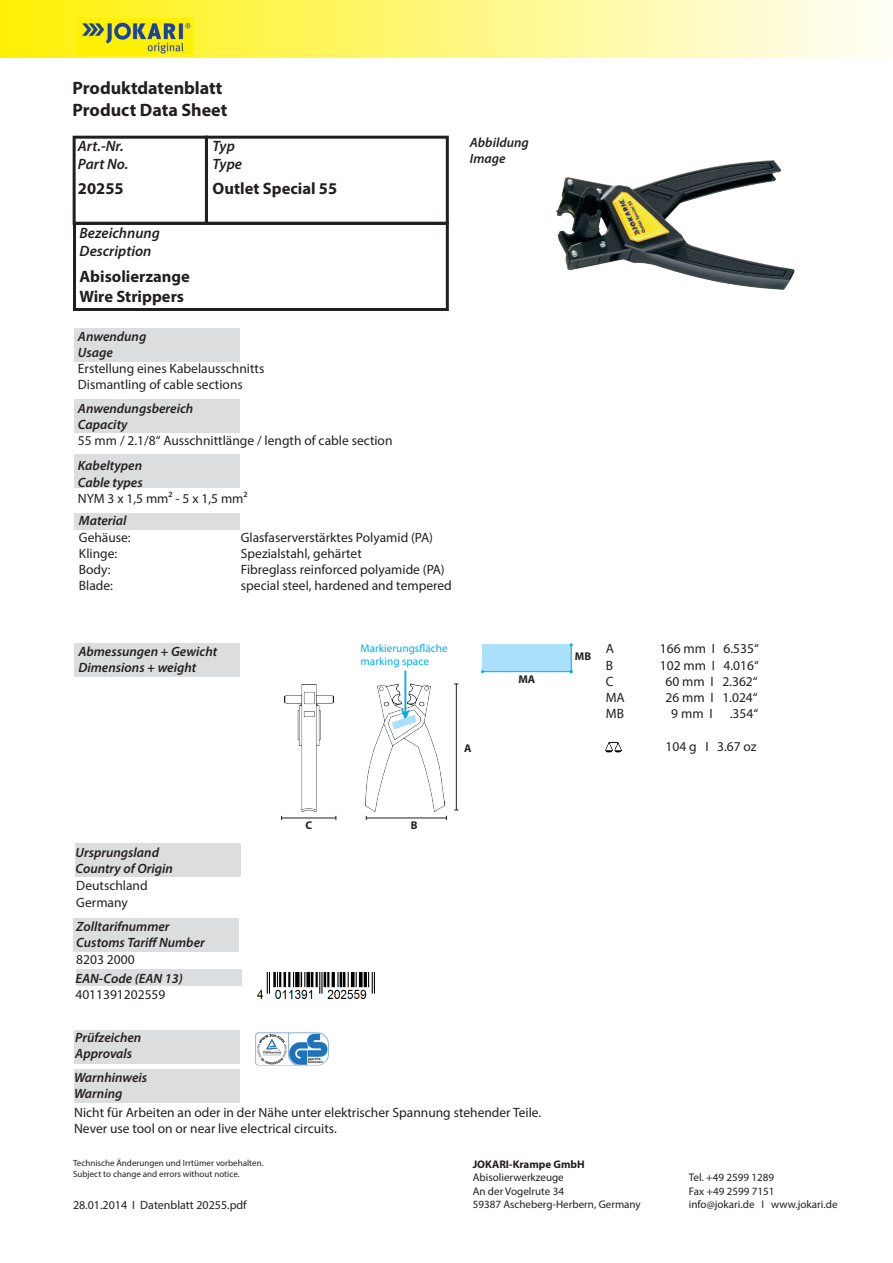
<style>
.page{position:relative;width:893px;height:1263px;background:#fff}
.page>*{position:absolute;margin:0;border:0;box-sizing:border-box;transform-origin:0 0}
.t1{font:700 18px/21.6px "Myriad Pro";color:#231f20}
.t2{font:700 16.5px/19.8px "Myriad Pro";color:#231f20}
.t3{font:italic 600 15px/18px "Myriad Pro";color:#231f20}
.t4{font:13.5px/16.2px "Myriad Pro";color:#231f20}
.t5{font:italic 600 13.5px/16.2px "Myriad Pro";color:#231f20}
.t6{font:12px "Myriad Pro";color:#231f20}
.t7{font:11.25px/13.5px "Myriad Pro";color:#00aeef}
.t8{font:700 11.25px "Myriad Pro";color:#231f20}
.t9{font:11.1px "Myriad Pro";color:#231f20}
.t10{font:700 11.1px "Myriad Pro";color:#231f20}
.t11{font:9px/10.8px "Myriad Pro";color:#231f20}
</style>
<div class="page">
<img style="left:366px;top:683px;width:79px;height:129px">
<img style="left:284px;top:684px;width:49px;height:128px">
<div style="left:0;top:0;width:893px;height:58px;background:linear-gradient(to right,#fff101,#fffef9)"></div>
<img style="left:77px;top:19px;width:115px;height:35px">
<div style="left:73px;top:136px;width:135px;height:89px;border:3px solid #231f20"></div>
<div style="left:205px;top:136px;width:244px;height:89px;border:3px solid #231f20"></div>
<div style="left:73px;top:222px;width:376px;height:89px;border:3px solid #231f20"></div>
<hr style="left:282px;top:817px;width:54px;height:1px;background:#231f20">
<hr style="left:456px;top:684px;width:1px;height:126px;background:#231f20">
<hr style="left:366px;top:817px;width:80px;height:1px;background:#231f20">
<div style="left:76px;top:969px;width:166px;height:17px;background:#dcdddf"></div>
<div style="left:73px;top:918px;width:165px;height:34px;background:#dcdddf"></div>
<div style="left:75px;top:843px;width:166px;height:34px;background:#dcdddf"></div>
<div style="left:74px;top:643px;width:166px;height:34px;background:#dcdddf"></div>
<div style="left:74px;top:513px;width:166px;height:16px;background:#dcdddf"></div>
<div style="left:74px;top:454px;width:166px;height:34px;background:#dcdddf"></div>
<div style="left:74px;top:399px;width:166px;height:34px;background:#dcdddf"></div>
<div style="left:74px;top:328px;width:166px;height:34px;background:#dcdddf"></div>
<img style="left:606px;top:741px;width:15px;height:11px">
<hr style="left:404px;top:671px;width:2px;height:41px;background:#00aeef">
<img style="left:556px;top:160px;width:239px;height:130px">
<img style="left:256px;top:973px;width:119px;height:26px">
<svg style="left:392px;top:709px;width:25px;height:20px"></svg>
<div style="left:74px;top:1069px;width:166px;height:34px;background:#dcdddf"></div>
<div style="left:74px;top:1030px;width:166px;height:33px;background:#dcdddf"></div>
<img style="left:255px;top:1032px;width:68px;height:33px">
<div style="left:482px;top:645px;width:90px;height:27px;background:#aae0f9"></div>
<hr style="left:482px;top:671px;width:89px;height:1px;background:#00aeef">
<svg style="left:570px;top:643px;width:3px;height:30px"></svg>
<h1 class="t1" style="left:73px;top:77px;width:156px">Produktdatenblatt<br>Product Data Sheet</h1>
<p class="t3" style="left:78px;top:137px;width:52px">Art.-Nr.<br>Part No.</p>
<p class="t3" style="left:213px;top:137px;width:31px">Typ<br>Type</p>
<p class="t2" style="left:78px;top:178px;width:47px">20255</p>
<p class="t2" style="left:213px;top:178px;width:126px">Outlet Special 55</p>
<p class="t3" style="left:80px;top:224px;width:82px">Bezeichnung<br>Description</p>
<p class="t2" style="left:80px;top:266px;width:112px">Abisolierzange<br>Wire Strippers</p>
<p class="t5" style="left:78px;top:328px;width:70px">Anwendung<br>Usage</p>
<p class="t4" style="left:78px;top:360px;width:188px">Erstellung eines Kabelausschnitts<br>Dismantling of cable sections</p>
<p class="t5" style="left:78px;top:400px;width:117px">Anwendungsbereich<br>Capacity</p>
<p class="t4" style="left:78px;top:432px;width:316px">55 mm / 2.1/8“ Ausschnittlänge / length of cable section</p>
<p class="t5" style="left:78px;top:457px;width:66px">Kabeltypen<br>Cable types</p>
<p class="t4" style="left:78px;top:490px;width:171px">NYM 3 x 1,5 mm2 - 5 x 1,5 mm2</p>
<p class="t5" style="left:79px;top:512px;width:49px">Material</p>
<p class="t4" style="left:79px;top:529px;width:53px">Gehäuse:</p>
<p class="t4" style="left:241px;top:529px;width:194px">Glasfaserverstärktes Polyamid (PA)</p>
<p class="t4" style="left:79px;top:545px;width:40px">Klinge:</p>
<p class="t4" style="left:241px;top:545px;width:122px">Spezialstahl, gehärtet</p>
<p class="t4" style="left:79px;top:561px;width:33px">Body:</p>
<p class="t4" style="left:241px;top:561px;width:205px">Fibreglass reinforced polyamide (PA)</p>
<p class="t4" style="left:79px;top:577px;width:36px">Blade:</p>
<p class="t4" style="left:241px;top:577px;width:212px">special steel, hardened and tempered</p>
<p class="t5" style="left:470px;top:134px;width:60px">Abbildung<br>Image</p>
<p class="t5" style="left:78px;top:643px;width:140px">Abmessungen + Gewicht<br>Dimensions + weight</p>
<p class="t7" style="left:361px;top:641px;width:89px">Markierungsfläche marking space</p>
<p class="t8" style="left:518px;top:671px;width:18px">MA</p>
<p class="t8" style="left:464px;top:740px;width:9px">A</p>
<p class="t5" style="left:75px;top:844px;width:99px">Ursprungsland<br>Country of Origin</p>
<p class="t4" style="left:76px;top:878px;width:73px">Deutschland<br>Germany</p>
<p class="t5" style="left:76px;top:918px;width:130px">Zolltarifnummer<br>Customs Tariff Number</p>
<p class="t4" style="left:76px;top:951px;width:60px">8203 2000</p>
<p class="t5" style="left:75px;top:969px;width:109px">EAN-Code (EAN 13)</p>
<p class="t4" style="left:75px;top:986px;width:92px">4011391202559</p>
<p class="t5" style="left:75px;top:1029px;width:68px">Prüfzeichen<br>Approvals</p>
<p class="t8" style="left:305px;top:817px;width:8px">C</p>
<p class="t8" style="left:411px;top:817px;width:8px">B</p>
<p class="t5" style="left:74px;top:1069px;width:75px">Warnhinweis<br>Warning</p>
<p class="t4" style="left:74px;top:1104px;width:469px">Nicht für Arbeiten an oder in der Nähe unter elektrischer Spannung stehender Teile.<br>Never use tool on or near live electrical circuits.</p>
<p class="t8" style="left:575px;top:649px;width:18px">MB</p>
<p class="t4" style="left:606px;top:641px;width:10px">A</p>
<p class="t4" style="left:660px;top:641px;width:100px">166 mm I 6.535“</p>
<p class="t4" style="left:606px;top:657px;width:9px">B</p>
<p class="t4" style="left:660px;top:657px;width:100px">102 mm I 4.016“</p>
<p class="t4" style="left:606px;top:673px;width:9px">C</p>
<p class="t4" style="left:666px;top:673px;width:94px">60 mm I 2.362“</p>
<p class="t4" style="left:606px;top:689px;width:20px">MA</p>
<p class="t4" style="left:666px;top:689px;width:94px">26 mm I 1.024“</p>
<p class="t4" style="left:606px;top:705px;width:20px">MB</p>
<p class="t4" style="left:671px;top:705px;width:43px">9 mm I</p>
<p class="t4" style="left:730px;top:705px;width:30px">.354“</p>
<p class="t4" style="left:666px;top:738px;width:93px">104 g I 3.67 oz</p>
<p class="t11" style="left:73px;top:1157px;width:192px">Technische Änderungen und Irrtümer vorbehalten.<br>Subject to change and errors without notice.</p>
<p class="t6" style="left:73px;top:1197px;width:175px">28.01.2014 I Datenblatt 20255.pdf</p>
<p class="t10" style="left:473px;top:1157px;width:114px">JOKARI-Krampe GmbH</p>
<p class="t9" style="left:473px;top:1171px;width:93px">Abisolierwerkzeuge</p>
<p class="t9" style="left:689px;top:1171px;width:87px">Tel. +49 2599 1289</p>
<p class="t9" style="left:473px;top:1184px;width:93px">An der Vogelrute 34</p>
<p class="t9" style="left:689px;top:1184px;width:87px">Fax +49 2599 7151</p>
<p class="t9" style="left:473px;top:1197px;width:170px">59387 Ascheberg-Herbern, Germany</p>
<p class="t9" style="left:689px;top:1197px;width:150px">info@jokari.de I www.jokari.de</p>
</div>
